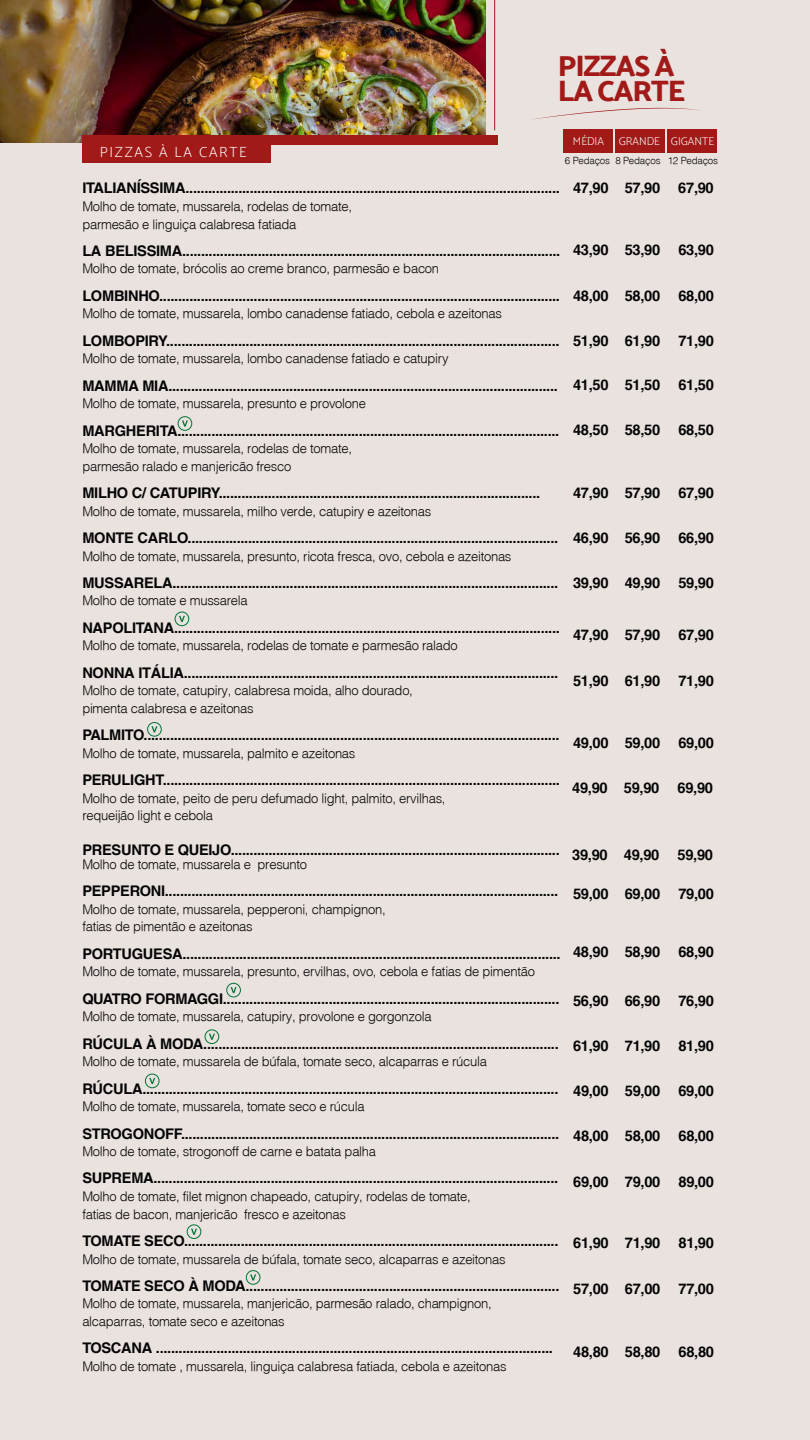
<style>
.page{position:relative;width:810px;height:1440px;background:#e9e2de}
.page>*{position:absolute;margin:0;border:0;box-sizing:border-box;transform-origin:0 0}
.t1{font:29.47px/25.1px "Mosk Extra Bold 800";letter-spacing:-.04em;color:#a11a18}
.t2{font:700 14.62px "Helvetica";letter-spacing:-.02em;color:#050405}
.t3{font:14.62px "Mosk Extra Light 200";letter-spacing:.12em;color:#fff}
.t4{font:300 13.05px/17.5px "Helvetica";letter-spacing:-.02em;color:#050405}
.t5{font:11.4px "Mosk Extra Light 200";color:#fff}
.t6{font:300 9.75px "Helvetica";letter-spacing:-.02em;color:#050405}
</style>
<div class="page">
<div style="left:82px;top:139px;width:189px;height:24px;background:#a11a18"></div>
<img style="left:0;top:0;width:486px;height:143px">
<div style="left:82px;top:135px;width:415px;height:10px;background:#a11a18"></div>
<hr style="left:494px;top:0;width:1px;height:130px;background:#a11a18">
<div style="left:178px;top:416px;width:14px;height:15px;border:1px solid #007438;border-radius:50%"></div>
<svg style="left:182px;top:420px;width:6px;height:7px"></svg>
<div style="left:175px;top:612px;width:14px;height:14px;border:1px solid #007438;border-radius:50%"></div>
<svg style="left:179px;top:616px;width:6px;height:6px"></svg>
<div style="left:147px;top:722px;width:15px;height:14px;border:1px solid #007438;border-radius:50%"></div>
<svg style="left:151px;top:726px;width:6px;height:6px"></svg>
<div style="left:226px;top:983px;width:15px;height:14px;border:1px solid #007438;border-radius:50%"></div>
<svg style="left:231px;top:987px;width:6px;height:6px"></svg>
<div style="left:205px;top:1030px;width:14px;height:14px;border:1px solid #007438;border-radius:50%"></div>
<svg style="left:209px;top:1034px;width:6px;height:6px"></svg>
<div style="left:145px;top:1074px;width:14px;height:14px;border:1px solid #007438;border-radius:50%"></div>
<svg style="left:149px;top:1078px;width:6px;height:6px"></svg>
<div style="left:187px;top:1225px;width:14px;height:14px;border:1px solid #007438;border-radius:50%"></div>
<svg style="left:191px;top:1229px;width:6px;height:6px"></svg>
<div style="left:246px;top:1270px;width:14px;height:15px;border:1px solid #007438;border-radius:50%"></div>
<svg style="left:250px;top:1274px;width:6px;height:7px"></svg>
<svg style="left:532px;top:108px;width:169px;height:12px"></svg>
<div style="left:668px;top:129px;width:49px;height:24px;background:#a11a18"></div>
<div style="left:615px;top:129px;width:50px;height:24px;background:#a11a18"></div>
<div style="left:564px;top:129px;width:49px;height:24px;background:#a11a18"></div>
<p class="t3" style="left:100px;top:143px;width:148px">PIZZAS À LA CARTE</p>
<h1 class="t1" style="left:558px;top:53px;width:129px">PIZZAS À<br>LA CARTE</h1>
<p class="t5" style="left:573px;top:135px;width:33px">MÉDIA</p>
<p class="t5" style="left:619px;top:135px;width:97px">GRANDE GIGANTE</p>
<p class="t6" style="left:565px;top:155px;width:155px">6 Pedaços 8 Pedaços 12 Pedaços</p>
<p class="t2" style="left:82px;top:179px;width:479px">ITALIANÍSSIMA...................................................................................................</p>
<p class="t4" style="left:82px;top:197px;width:271px">Molho de tomate, mussarela, rodelas de tomate, parmesão e linguiça calabresa fatiada</p>
<p class="t2" style="left:82px;top:242px;width:480px">LA BELISSIMA....................................................................................................</p>
<p class="t4" style="left:82px;top:260px;width:358px">Molho de tomate, brócolis ao creme branco, parmesão e bacon</p>
<p class="t2" style="left:82px;top:287px;width:479px">LOMBINHO..........................................................................................................</p>
<p class="t4" style="left:82px;top:305px;width:421px">Molho de tomate, mussarela, lombo canadense fatiado, cebola e azeitonas</p>
<p class="t2" style="left:82px;top:332px;width:479px">LOMBOPIRY........................................................................................................</p>
<p class="t4" style="left:82px;top:350px;width:368px">Molho de tomate, mussarela, lombo canadense fatiado e catupiry</p>
<p class="t2" style="left:82px;top:377px;width:477px">MAMMA MIA.......................................................................................................</p>
<p class="t4" style="left:82px;top:394px;width:285px">Molho de tomate, mussarela, presunto e provolone</p>
<p class="t2" style="left:82px;top:421px;width:479px">MARGHERITA.....................................................................................................</p>
<p class="t4" style="left:82px;top:439px;width:271px">Molho de tomate, mussarela, rodelas de tomate, parmesão ralado e manjericão fresco</p>
<p class="t2" style="left:82px;top:484px;width:459px">MILHO C/ CATUPIRY.....................................................................................</p>
<p class="t4" style="left:82px;top:502px;width:351px">Molho de tomate, mussarela, milho verde, catupiry e azeitonas</p>
<p class="t2" style="left:82px;top:529px;width:477px">MONTE CARLO..................................................................................................</p>
<p class="t4" style="left:82px;top:547px;width:431px">Molho de tomate, mussarela, presunto, ricota fresca, ovo, cebola e azeitonas</p>
<p class="t2" style="left:82px;top:574px;width:477px">MUSSARELA......................................................................................................</p>
<p class="t4" style="left:82px;top:592px;width:167px">Molho de tomate e mussarela</p>
<p class="t2" style="left:82px;top:619px;width:479px">NAPOLITANA......................................................................................................</p>
<p class="t4" style="left:82px;top:637px;width:377px">Molho de tomate, mussarela, rodelas de tomate e parmesão ralado</p>
<p class="t2" style="left:82px;top:664px;width:477px">NONNA ITÁLIA...................................................................................................</p>
<p class="t4" style="left:82px;top:682px;width:332px">Molho de tomate, catupiry, calabresa moida, alho dourado, pimenta calabresa e azeitonas</p>
<p class="t2" style="left:82px;top:726px;width:479px">PALMITO..............................................................................................................</p>
<p class="t4" style="left:82px;top:744px;width:275px">Molho de tomate, mussarela, palmito e azeitonas</p>
<p class="t2" style="left:82px;top:771px;width:479px">PERULIGHT.........................................................................................................</p>
<p class="t4" style="left:82px;top:789px;width:365px">Molho de tomate, peito de peru defumado light, palmito, ervilhas, requeijão light e cebola</p>
<p class="t2" style="left:82px;top:841px;width:479px">PRESUNTO E QUEIJO.......................................................................................</p>
<p class="t4" style="left:82px;top:855px;width:226px">Molho de tomate, mussarela e presunto</p>
<p class="t2" style="left:82px;top:882px;width:477px">PEPPERONI........................................................................................................</p>
<p class="t4" style="left:82px;top:900px;width:305px">Molho de tomate, mussarela, pepperoni, champignon, fatias de pimentão e azeitonas</p>
<p class="t2" style="left:82px;top:945px;width:480px">PORTUGUESA....................................................................................................</p>
<p class="t4" style="left:82px;top:963px;width:454px">Molho de tomate, mussarela, presunto, ervilhas, ovo, cebola e fatias de pimentão</p>
<p class="t2" style="left:82px;top:990px;width:479px">QUATRO FORMAGGI.........................................................................................</p>
<p class="t4" style="left:82px;top:1008px;width:351px">Molho de tomate, mussarela, catupiry, provolone e gorgonzola</p>
<p class="t2" style="left:82px;top:1035px;width:478px">RÚCULA À MODA..............................................................................................</p>
<p class="t4" style="left:82px;top:1052px;width:406px">Molho de tomate, mussarela de búfala, tomate seco, alcaparras e rúcula</p>
<p class="t2" style="left:82px;top:1080px;width:478px">RÚCULA..............................................................................................................</p>
<p class="t4" style="left:82px;top:1097px;width:284px">Molho de tomate, mussarela, tomate seco e rúcula</p>
<p class="t2" style="left:82px;top:1124px;width:478px">STROGONOFF....................................................................................................</p>
<p class="t4" style="left:82px;top:1142px;width:295px">Molho de tomate, strogonoff de carne e batata palha</p>
<p class="t2" style="left:82px;top:1169px;width:477px">SUPREMA...........................................................................................................</p>
<p class="t4" style="left:82px;top:1187px;width:390px">Molho de tomate, filet mignon chapeado, catupiry, rodelas de tomate, fatias de bacon, manjericão fresco e azeitonas</p>
<p class="t2" style="left:82px;top:1232px;width:478px">TOMATE SECO...................................................................................................</p>
<p class="t4" style="left:82px;top:1250px;width:425px">Molho de tomate, mussarela de búfala, tomate seco, alcaparras e azeitonas</p>
<p class="t2" style="left:82px;top:1277px;width:479px">TOMATE SECO À MODA...................................................................................</p>
<p class="t4" style="left:82px;top:1295px;width:411px">Molho de tomate, mussarela, manjericão, parmesão ralado, champignon, alcaparras, tomate seco e azeitonas</p>
<p class="t2" style="left:82px;top:1339px;width:472px">TOSCANA .........................................................................................................</p>
<p class="t4" style="left:82px;top:1357px;width:426px">Molho de tomate , mussarela, linguiça calabresa fatiada, cebola e azeitonas</p>
<p class="t2" style="left:573px;top:179px;width:142px">47,90 57,90 67,90</p>
<p class="t2" style="left:573px;top:241px;width:142px">43,90 53,90 63,90</p>
<p class="t2" style="left:573px;top:287px;width:142px">48,00 58,00 68,00</p>
<p class="t2" style="left:573px;top:332px;width:142px">51,90 61,90 71,90</p>
<p class="t2" style="left:573px;top:376px;width:142px">41,50 51,50 61,50</p>
<p class="t2" style="left:573px;top:421px;width:142px">48,50 58,50 68,50</p>
<p class="t2" style="left:573px;top:484px;width:142px">47,90 57,90 67,90</p>
<p class="t2" style="left:573px;top:529px;width:142px">46,90 56,90 66,90</p>
<p class="t2" style="left:573px;top:574px;width:142px">39,90 49,90 59,90</p>
<p class="t2" style="left:573px;top:626px;width:142px">47,90 57,90 67,90</p>
<p class="t2" style="left:573px;top:672px;width:142px">51,90 61,90 71,90</p>
<p class="t2" style="left:573px;top:734px;width:142px">49,00 59,00 69,00</p>
<p class="t2" style="left:572px;top:779px;width:142px">49,90 59,90 69,90</p>
<p class="t2" style="left:572px;top:846px;width:142px">39,90 49,90 59,90</p>
<p class="t2" style="left:573px;top:885px;width:142px">59,00 69,00 79,00</p>
<p class="t2" style="left:573px;top:943px;width:142px">48,90 58,90 68,90</p>
<p class="t2" style="left:573px;top:992px;width:142px">56,90 66,90 76,90</p>
<p class="t2" style="left:573px;top:1037px;width:142px">61,90 71,90 81,90</p>
<p class="t2" style="left:573px;top:1082px;width:142px">49,00 59,00 69,00</p>
<p class="t2" style="left:573px;top:1127px;width:142px">48,00 58,00 68,00</p>
<p class="t2" style="left:573px;top:1173px;width:142px">69,00 79,00 89,00</p>
<p class="t2" style="left:573px;top:1234px;width:142px">61,90 71,90 81,90</p>
<p class="t2" style="left:573px;top:1280px;width:142px">57,00 67,00 77,00</p>
<p class="t2" style="left:573px;top:1342px;width:142px">48,80 58,80 68,80</p>
</div>
